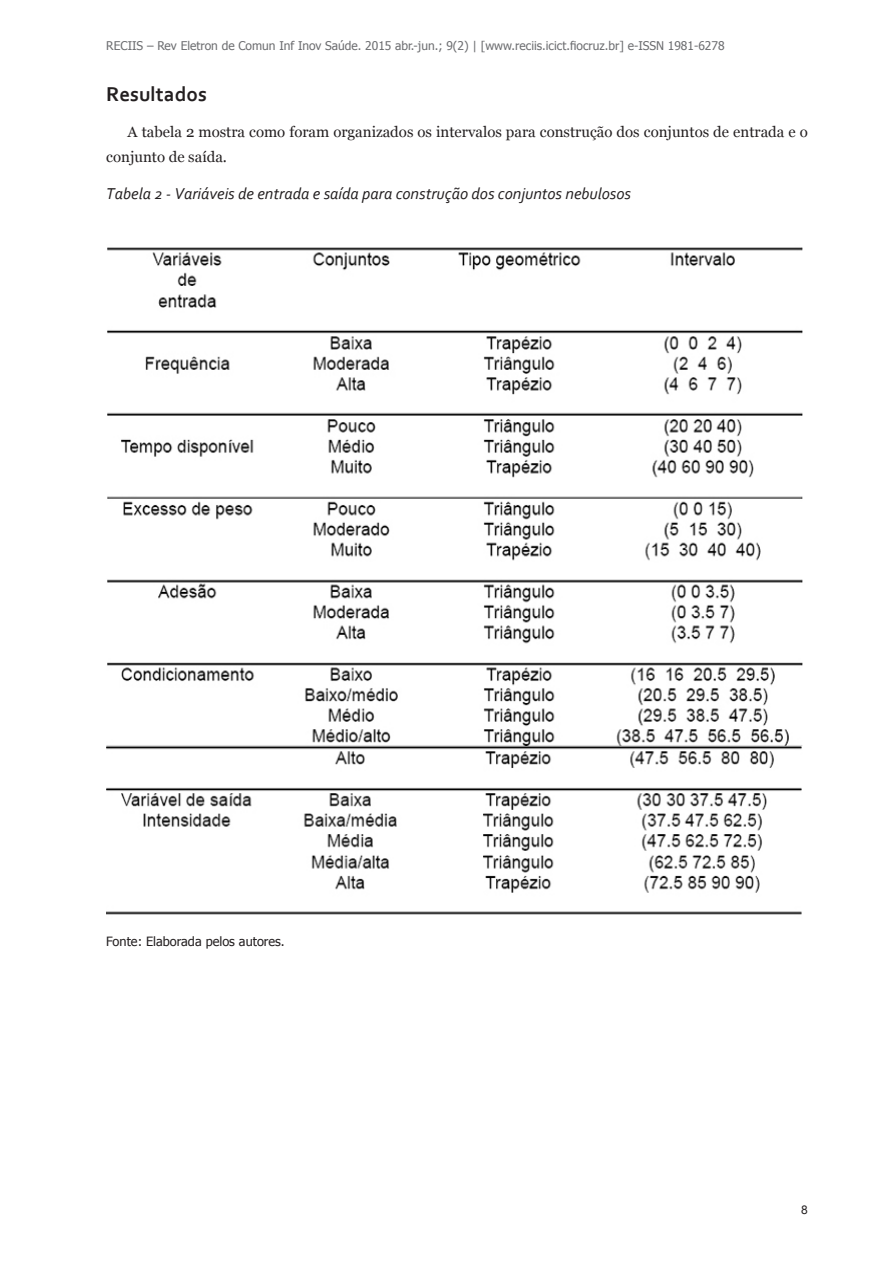
<style>
.page{position:relative;width:893px;height:1263px;background:#fff}
.page>*{position:absolute;margin:0;border:0;box-sizing:border-box;transform-origin:0 0}
.titulo2{font:700 21px "Corbel";color:#231f20}
.titulo-tabela{font:italic 16.5px "Corbel";color:#231f20}
.corpo-texto{font:15px/24.8px "Georgia";color:#231f20}
.legenda{font:12.75px "Tahoma";color:#231f20}
.t1{font:12px "Tahoma";color:#6c6d70}
.t2{font:12px "Arial";color:#231f20}
</style>
<div class="page">
<img style="left:106px;top:247px;width:697px;height:668px">
<p class="t1" style="left:106px;top:38px;width:620px">RECIIS – Rev Eletron de Comun Inf Inov Saúde. 2015 abr.-jun.; 9(2) | [www.reciis.icict.fiocruz.br] e-ISSN 1981-6278</p>
<p class="titulo2" style="left:106px;top:81px;width:102px">Resultados</p>
<p class="corpo-texto" style="left:106px;top:120px;width:703px;text-indent:21px">A tabela 2 mostra como foram organizados os intervalos para construção dos conjuntos de entrada e o conjunto de saída.</p>
<p class="titulo-tabela" style="left:106px;top:183px;width:526px">Tabela 2 - Variáveis de entrada e saída para construção dos conjuntos nebulosos</p>
<p class="legenda" style="left:106px;top:933px;width:180px">Fonte: Elaborada pelos autores.</p>
<p class="t2" style="left:801px;top:1202px;width:8px">8</p>
</div>
